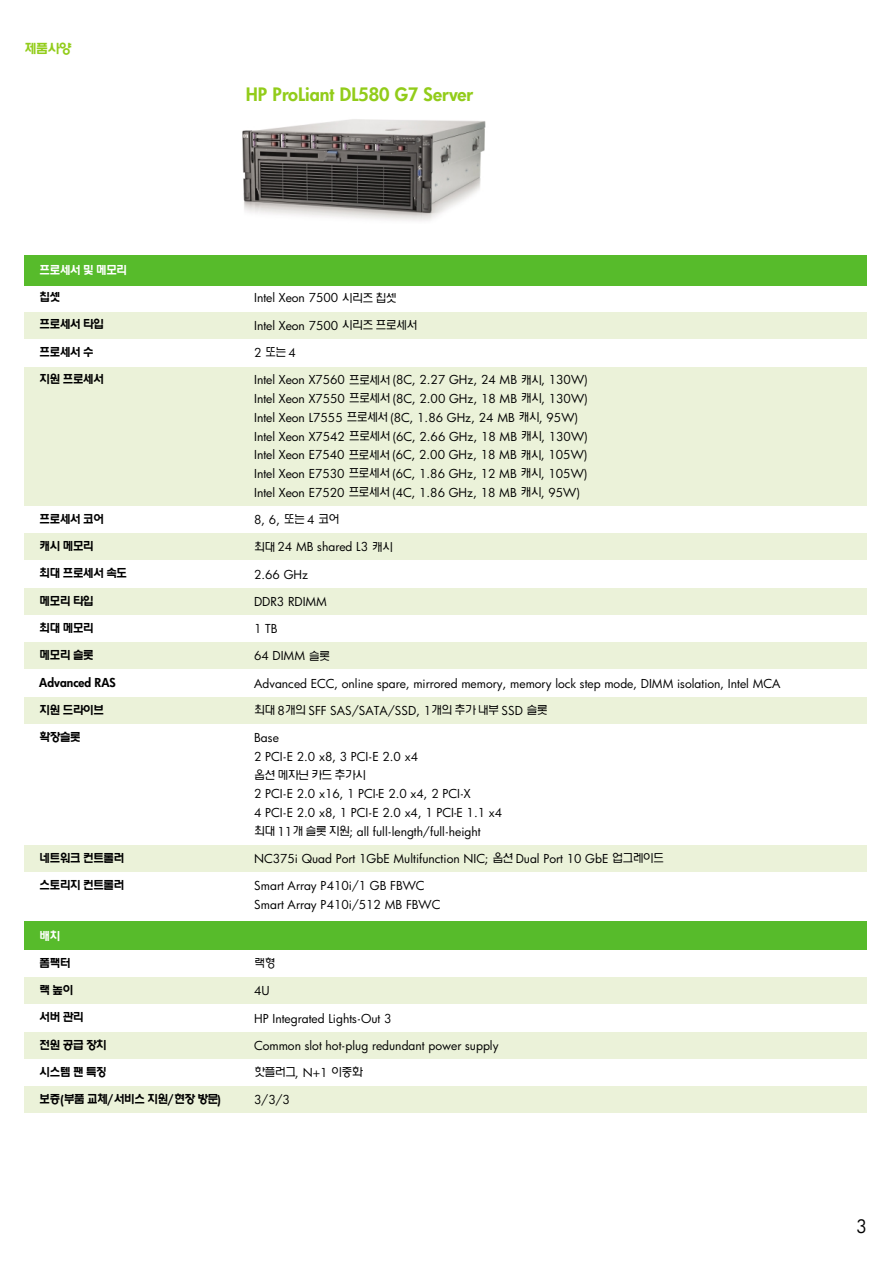
<style>
.page{position:relative;width:893px;height:1262px;background:#fff}
.page>*{position:absolute;margin:0;border:0;box-sizing:border-box;transform-origin:0 0}
.t1{font:800 18px "Futura CE";color:#92cc1a}
.t2{font:18px "Futura CE";color:#000}
.t3{font:700 13.5px "HY Wul Nun";color:#92cc1a;scale:.93 1}
.t4{font:12px/18.8px "Futura CE";color:#000}
.t5{font:700 12px "HY Wul Nun";letter-spacing:-.085em;color:#000;scale:.93 1}
.t6{font:300 12px "HY Wul Nun";letter-spacing:-.08em;color:#000;scale:.93 1}
.t7{font:800 12px "Futura CE";color:#000}
.t8{font:700 12px "HY Wul Nun";letter-spacing:-.085em;color:#fff;scale:.93 1}
.s1{font-family:"Futura CE";font-weight:800}
.s2{font-family:"HY Wul Nun";font-weight:300}
.s3{font-family:"Futura CE";font-weight:400}
</style>
<div class="page">
<div style="left:24px;top:312px;width:842px;height:26px;background:#ebf2d9"></div>
<div style="left:24px;top:533px;width:842px;height:26px;background:#ebf2d9"></div>
<div style="left:24px;top:588px;width:842px;height:26px;background:#ebf2d9"></div>
<div style="left:24px;top:642px;width:842px;height:27px;background:#ebf2d9"></div>
<div style="left:24px;top:697px;width:842px;height:26px;background:#ebf2d9"></div>
<div style="left:24px;top:845px;width:842px;height:26px;background:#ebf2d9"></div>
<div style="left:24px;top:977px;width:842px;height:26px;background:#ebf2d9"></div>
<div style="left:24px;top:1032px;width:842px;height:26px;background:#ebf2d9"></div>
<div style="left:24px;top:1086px;width:842px;height:26px;background:#ebf2d9"></div>
<div style="left:24px;top:366px;width:842px;height:139px;background:#ebf2d9"></div>
<div style="left:24px;top:921px;width:842px;height:28px;background:#57bb2b"></div>
<div style="left:24px;top:255px;width:842px;height:30px;background:#57bb2b"></div>
<img style="left:242px;top:119px;width:244px;height:102px">
<p class="t3" style="left:24px;top:43px;width:52px">제품사양</p>
<h1 class="t1" style="left:246px;top:85px;width:229px">HP ProLiant DL580 G7 Server</h1>
<p class="t8" style="left:39px;top:265px;width:96px">프로세서 및 메모리</p>
<p class="t5" style="left:39px;top:292px;width:24px">칩셋</p>
<p class="t5" style="left:39px;top:319px;width:71px">프로세서 타입</p>
<p class="t5" style="left:39px;top:347px;width:60px">프로세서 수</p>
<p class="t5" style="left:39px;top:374px;width:71px">지원 프로세서</p>
<p class="t5" style="left:39px;top:514px;width:71px">프로세서 코어</p>
<p class="t5" style="left:39px;top:541px;width:60px">캐시 메모리</p>
<p class="t5" style="left:39px;top:568px;width:96px">최대 프로세서 속도</p>
<p class="t5" style="left:39px;top:595px;width:60px">메모리 타입</p>
<p class="t5" style="left:39px;top:623px;width:60px">최대 메모리</p>
<p class="t5" style="left:39px;top:650px;width:60px">메모리 슬롯</p>
<p class="t7" style="left:39px;top:677px;width:78px">Advanced RAS</p>
<p class="t5" style="left:39px;top:704px;width:71px">지원 드라이브</p>
<p class="t5" style="left:39px;top:732px;width:46px">확장슬롯</p>
<p class="t5" style="left:39px;top:853px;width:93px">네트워크 컨트롤러</p>
<p class="t5" style="left:39px;top:880px;width:93px">스토리지 컨트롤러</p>
<p class="t8" style="left:39px;top:930px;width:24px">배치</p>
<p class="t5" style="left:39px;top:957px;width:35px">폼팩터</p>
<p class="t5" style="left:39px;top:985px;width:38px">랙 높이</p>
<p class="t5" style="left:39px;top:1012px;width:49px">서버 관리</p>
<p class="t5" style="left:39px;top:1039px;width:74px">전원 공급 장치</p>
<p class="t5" style="left:39px;top:1066px;width:74px">시스템 팬 특징</p>
<p class="t5" style="left:39px;top:1094px;width:197px">보증<span class="s1">(</span>부품 교체<span class="s1">/</span>서비스 지원<span class="s1">/</span>현장 방문<span class="s1">)</span></p>
<p class="t4" style="left:254px;top:290px;width:144px">Intel Xeon 7500 <span class="s2">시리즈 칩셋</span></p>
<p class="t4" style="left:254px;top:317px;width:165px">Intel Xeon 7500 <span class="s2">시리즈 프로세서</span></p>
<p class="t4" style="left:254px;top:344px;width:43px">2 <span class="s2">또는</span> 4</p>
<p class="t4" style="left:254px;top:371px;width:335px">Intel Xeon X7560 <span class="s2">프로세서</span> (8C, 2.27 GHz, 24 MB <span class="s2">캐시</span>, 130W)<br>Intel Xeon X7550 <span class="s2">프로세서</span> (8C, 2.00 GHz, 18 MB <span class="s2">캐시</span>, 130W)<br>Intel Xeon L7555 <span class="s2">프로세서</span> (8C, 1.86 GHz, 24 MB <span class="s2">캐시</span>, 95W)<br>Intel Xeon X7542 <span class="s2">프로세서</span> (6C, 2.66 GHz, 18 MB <span class="s2">캐시</span>, 130W)<br>Intel Xeon E7540 <span class="s2">프로세서</span> (6C, 2.00 GHz, 18 MB <span class="s2">캐시</span>, 105W)<br>Intel Xeon E7530 <span class="s2">프로세서</span> (6C, 1.86 GHz, 12 MB <span class="s2">캐시</span>, 105W)<br>Intel Xeon E7520 <span class="s2">프로세서</span> (4C, 1.86 GHz, 18 MB <span class="s2">캐시</span>, 95W)</p>
<p class="t4" style="left:254px;top:511px;width:87px">8, 6, <span class="s2">또는</span> 4 <span class="s2">코어</span></p>
<p class="t4" style="left:254px;top:538px;width:141px"><span class="s2">최대</span> 24 MB shared L3 <span class="s2">캐시</span></p>
<p class="t4" style="left:254px;top:566px;width:56px">2.66 GHz</p>
<p class="t4" style="left:254px;top:593px;width:74px">DDR3 RDIMM</p>
<p class="t4" style="left:254px;top:620px;width:25px">1 TB</p>
<p class="t4" style="left:254px;top:647px;width:78px">64 DIMM <span class="s2">슬롯</span></p>
<p class="t4" style="left:254px;top:675px;width:528px">Advanced ECC, online spare, mirrored memory, memory lock step mode, DIMM isolation, Intel MCA</p>
<p class="t4" style="left:254px;top:702px;width:295px"><span class="s2">최대</span> 8<span class="s2">개의</span> SFF SAS/SATA/SSD, 1<span class="s2">개의 추가 내부</span> SSD <span class="s2">슬롯</span></p>
<p class="t4" style="left:254px;top:729px;width:165px">Base<br>2 PCI-E 2.0 x8, 3 PCI-E 2.0 x4</p>
<p class="t6" style="left:254px;top:770px;width:122px">옵션 메자닌 카드 추가시</p>
<p class="t4" style="left:254px;top:785px;width:249px">2 PCI-E 2.0 x16, 1 PCI-E 2.0 x4, 2 PCI-X<br>4 PCI-E 2.0 x8, 1 PCI-E 2.0 x4, 1 PCI-E 1.1 x4 <span class="s2">최대</span> 11<span class="s2">개 슬롯 지원</span>; all full-length/full-height</p>
<p class="t4" style="left:254px;top:850px;width:412px">NC375i Quad Port 1GbE Multifunction NIC; <span class="s2">옵션</span> Dual Port 10 GbE <span class="s2">업그레이드</span></p>
<p class="t4" style="left:254px;top:877px;width:188px">Smart Array P410i/1 GB FBWC<br>Smart Array P410i/512 MB FBWC</p>
<p class="t6" style="left:254px;top:958px;width:25px">랙형</p>
<p class="t4" style="left:254px;top:982px;width:17px">4U</p>
<p class="t4" style="left:254px;top:1009px;width:139px">HP Integrated Lights-Out 3</p>
<p class="t4" style="left:254px;top:1037px;width:246px">Common slot hot-plug redundant power supply</p>
<p class="t6" style="left:254px;top:1067px;width:118px">핫플러그<span class="s3">, N+1</span> 이중화</p>
<p class="t4" style="left:254px;top:1091px;width:37px">3/3/3</p>
<h1 class="t2" style="left:856px;top:1217px;width:12px">3</h1>
</div>
